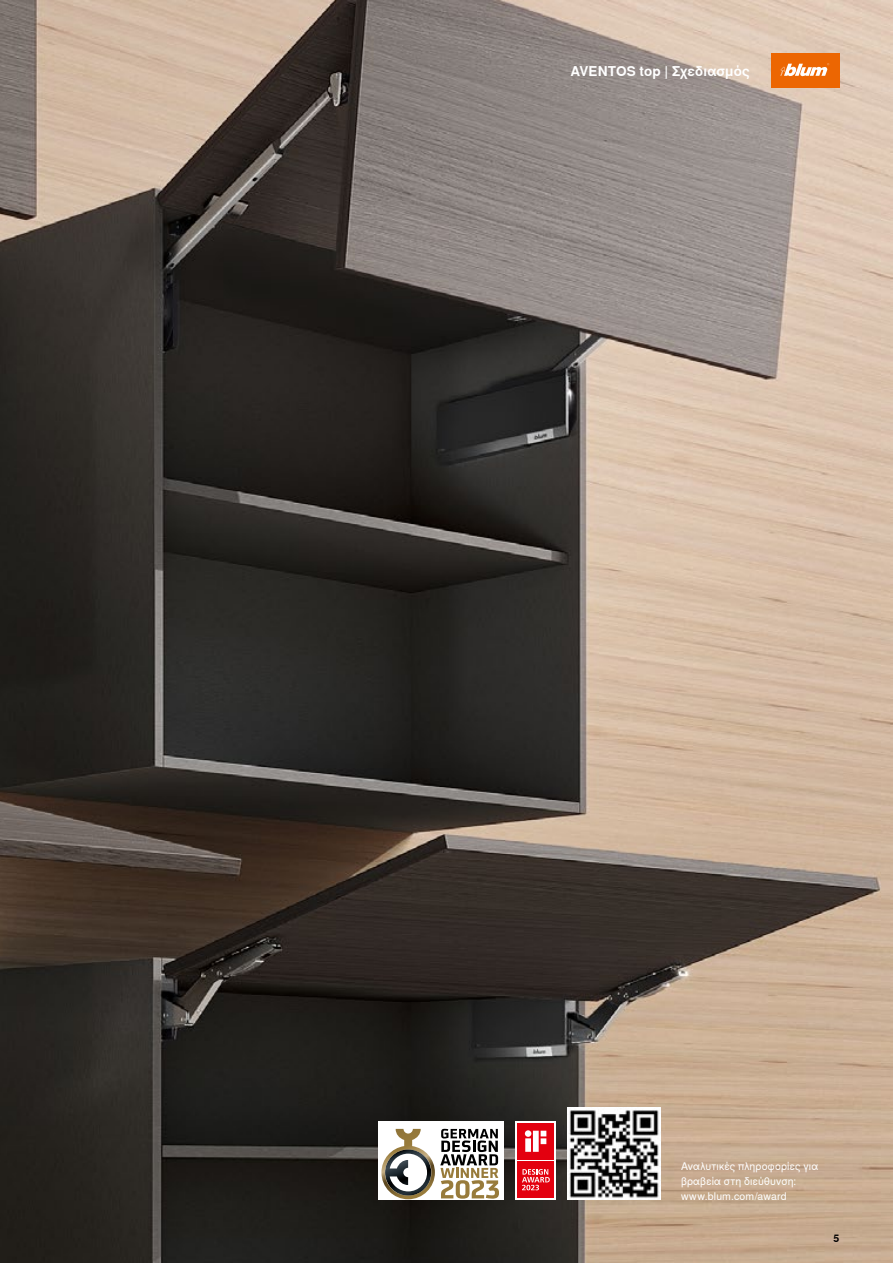
<style>
.page{position:relative;width:893px;height:1263px;background:#fff}
.page>*{position:absolute;margin:0;border:0;box-sizing:border-box;transform-origin:0 0}
._09_Category_White_Bold{font:700 13.5px "Nimbus Sans Global";letter-spacing:.01em;color:#fff}
._07_Copy_White_Regular{font:10.5px/15px "Nimbus Sans Global";letter-spacing:.015em;color:#fff}
.t1{font:700 10.5px "Nimbus Sans Global";color:#000}
</style>
<div class="page">
<img style="left:0;top:0;width:893px;height:1263px">
<div style="left:771px;top:54px;width:68px;height:34px;background:#ec6602"></div>
<svg style="left:780px;top:63px;width:49px;height:13px"></svg>
<div style="left:379px;top:1121px;width:125px;height:79px;background:#fff"></div>
<svg style="left:381px;top:1129px;width:118px;height:70px"></svg>
<svg style="left:516px;top:1121px;width:40px;height:79px"></svg>
<div style="left:518px;top:1161px;width:36px;height:37px;background:#e3000f"></div>
<div style="left:518px;top:1123px;width:36px;height:36px;background:#e3000f"></div>
<svg style="left:525px;top:1130px;width:21px;height:22px"></svg>
<svg style="left:522px;top:1169px;width:28px;height:21px"></svg>
<img style="left:567px;top:1107px;width:93px;height:93px">
<p class="_09_Category_White_Bold" style="left:570px;top:63px;width:181px">AVENTOS top | Σχεδιασμός</p>
<p class="_07_Copy_White_Regular" style="left:681px;top:1159px;width:138px">Αναλυτικές πληροφορίες για βραβεία στη διεύθυνση:</p>
<p class="_07_Copy_White_Regular" style="left:681px;top:1189px;width:107px">www.blum.com/award</p>
<p class="t1" style="left:833px;top:1232px;width:7px">5</p>
</div>
